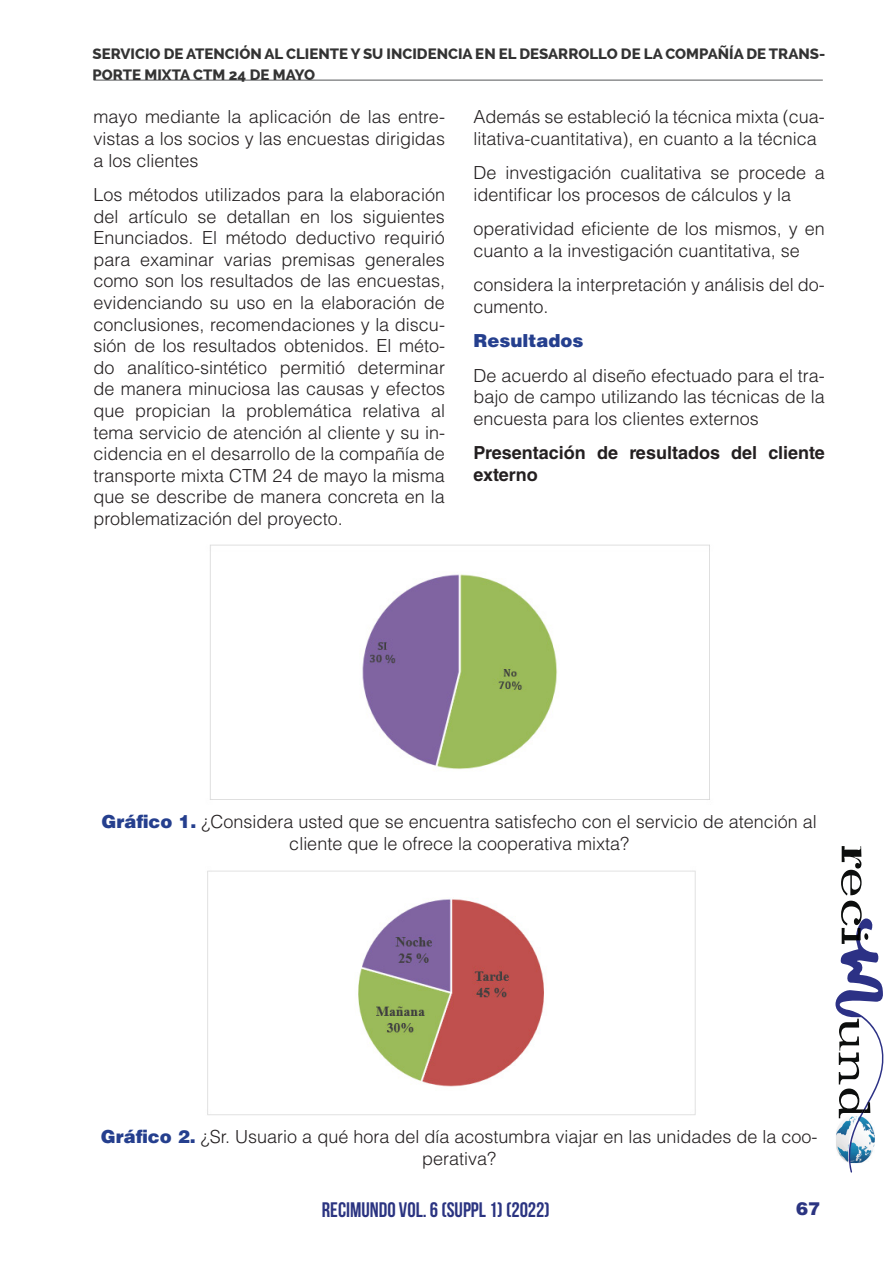
<style>
.page{position:relative;width:893px;height:1263px;background:#fff}
.page>*{position:absolute;margin:0;border:0;box-sizing:border-box;transform-origin:0 0}
.t1{font:700 21px "Bebas Neue";color:#2b3481}
.t2{font:300 18px/21.6px "Helvetica LT Std";color:#231f20}
.t3{font:700 18px/21.6px "Helvetica LT Std";color:#231f20}
.t4{font:900 18px "Helvetica LT Std";color:#253f8e}
.t5{font:900 18px "Helvetica LT Std";color:#2b3481}
.t6{font:800 15px/21px "Raleway";color:#333}
.s1{font-weight:900;color:#253f8e}
</style>
<div class="page">
<hr style="left:94px;top:80px;width:729px;height:1px;background:#545557">
<svg style="left:841px;top:846px;width:20px;height:49px"></svg>
<svg style="left:835px;top:901px;width:49px;height:272px"></svg>
<img style="left:210px;top:544px;width:500px;height:256px">
<img style="left:207px;top:870px;width:489px;height:245px">
<p class="t6" style="left:92px;top:43px;width:734px">SERVICIO DE ATENCIÓN AL CLIENTE Y SU INCIDENCIA EN EL DESARROLLO DE LA COMPAÑÍA DE TRANS-<br>PORTE MIXTA CTM 24 DE MAYO</p>
<p class="t2" style="left:94px;top:106px;width:353px;text-align:justify">mayo mediante la aplicación de las entre&shy;vistas a los socios y las encuestas dirigidas a los clientes</p>
<p class="t2" style="left:94px;top:184px;width:353px;text-align:justify">Los métodos utilizados para la elaboración del artículo se detallan en los siguientes Enunciados. El método deductivo requirió para examinar varias premisas generales como son los resultados de las encuestas, evidenciando su uso en la elaboración de conclusiones, recomendaciones y la discu&shy;sión de los resultados obtenidos. El méto&shy;do analítico-sintético permitió determinar de manera minuciosa las causas y efectos que propician la problemática relativa al tema servicio de atención al cliente y su in&shy;cidencia en el desarrollo de la compañía de transporte mixta CTM 24 de mayo la misma que se describe de manera concreta en la problematización del proyecto.</p>
<p class="t2" style="left:473px;top:106px;width:353px">Además se estableció la técnica mixta (cua&shy;litativa-cuantitativa), en cuanto a la técnica</p>
<p class="t2" style="left:473px;top:162px;width:353px">De investigación cualitativa se procede a identificar los procesos de cálculos y la</p>
<p class="t2" style="left:473px;top:218px;width:353px">operatividad eficiente de los mismos, y en cuanto a la investigación cuantitativa, se</p>
<p class="t2" style="left:473px;top:274px;width:353px">considera la interpretación y análisis del do&shy;cumento.</p>
<p class="t4" style="left:473px;top:329px;width:112px">Resultados</p>
<p class="t2" style="left:473px;top:364px;width:353px;text-align:justify">De acuerdo al diseño efectuado para el tra&shy;bajo de campo utilizando las técnicas de la encuesta para los clientes externos</p>
<p class="t3" style="left:473px;top:442px;width:353px">Presentación de resultados del cliente externo</p>
<p class="t2" style="left:102px;top:811px;width:717px;text-align:center"><span class="s1">Gráfico 1.</span> ¿Considera usted que se encuentra satisfecho con el servicio de atención al cliente que le ofrece la cooperativa mixta?</p>
<p class="t2" style="left:101px;top:1126px;width:718px;text-align:center"><span class="s1">Gráfico 2.</span> ¿Sr. Usuario a qué hora del día acostumbra viajar en las unidades de la coo&shy;perativa?</p>
<p class="t1" style="left:322px;top:1198px;width:230px">RECIMUNDO VOL. 6 (suppl 1) (2022)</p>
<p class="t5" style="left:796px;top:1197px;width:26px">67</p>
</div>
